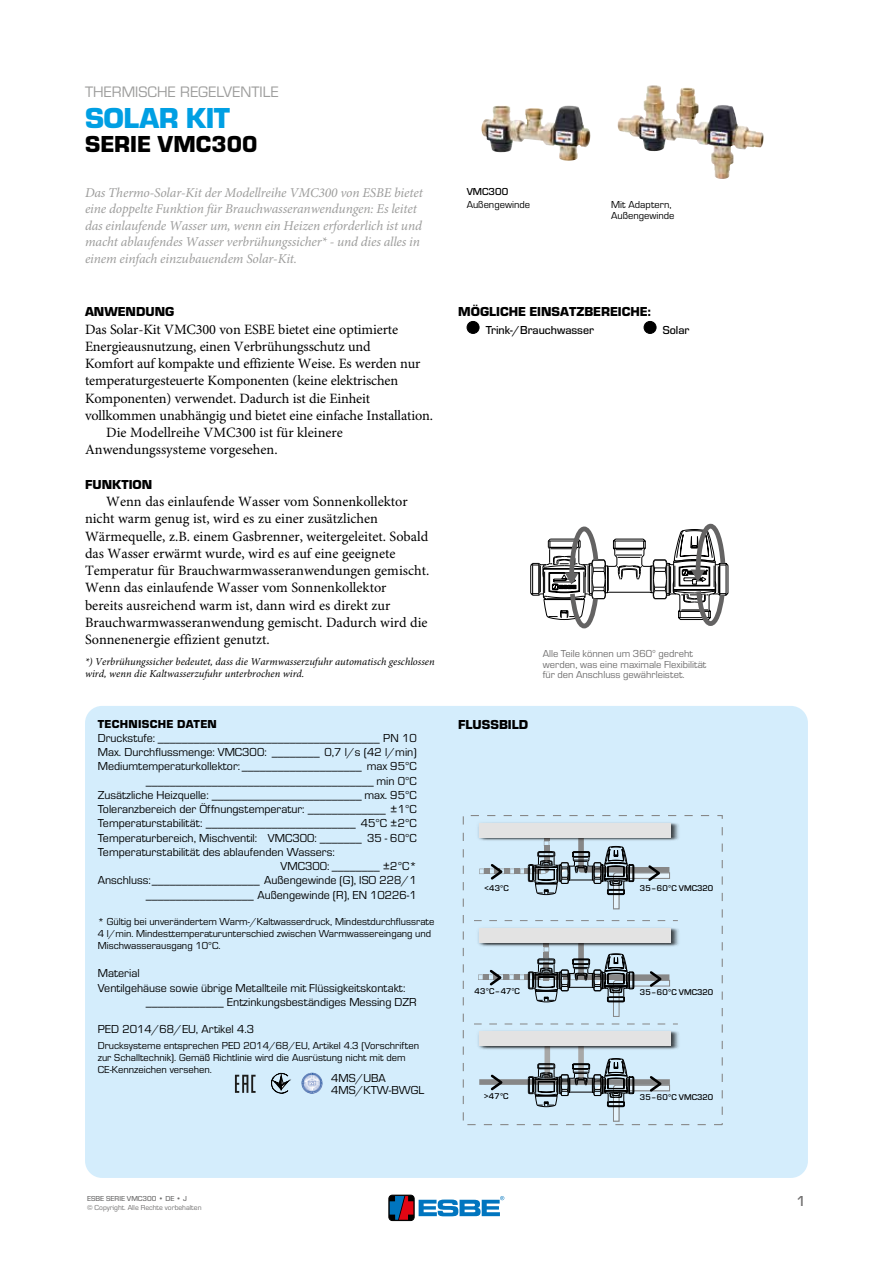
<style>
.page{position:relative;width:893px;height:1263px;background:#fff}
.page>*{position:absolute;margin:0;border:0;box-sizing:border-box;transform-origin:0 0}
.t1{font:700 30px "ESBE Eurostile";letter-spacing:-.02em;color:#009fe3}
.t2{font:700 24px "ESBE Eurostile";color:#000}
.t3{font:15.75px "ESBE Eurostile";color:#9d9d9c}
.t4{font:500 15px "ESBE Eurostile";color:#706f6f}
.t5{font:14.25px/17.2px "Minion Pro";color:#000}
.t6{font:italic 13.5px/16.5px "Minion Pro";letter-spacing:-.01em;color:#9d9d9c}
.t7{font:700 13.5px "ESBE Eurostile";color:#000}
.t8{font:12px/12px "ESBE Eurostile";color:#000}
.t9{font:500 12px "ESBE Eurostile";color:#000}
.t10{font:700 12px "ESBE Eurostile";letter-spacing:.025em;color:#000}
.t11{font:10.5px/12px "ESBE Eurostile";color:#000}
.t12{font:italic 10.5px/12px "Minion Pro";color:#000}
.t13{font:10.5px/10.5px "ESBE Eurostile";color:#706f6f}
.t14{font:500 10.5px "ESBE Eurostile";color:#000}
.t15{font:500 8.7px "ESBE Eurostile";color:#000}
.t16{font:7.5px "ESBE Eurostile";color:#706f6f}
.t17{font:500 7.5px "ESBE Eurostile";color:#706f6f}
</style>
<div class="page">
<img style="left:643px;top:85px;width:11px;height:34px">
<div style="left:85px;top:706px;width:723px;height:472px;background:#d4edfc;border-radius:17px"></div>
<svg style="left:530px;top:523px;width:198px;height:106px"></svg>
<img style="left:548px;top:105px;width:21px;height:18px">
<div style="left:544px;top:1032px;width:6px;height:47px;background:#a8a8a7"></div>
<div style="left:578px;top:1033px;width:6px;height:47px;background:#a8a8a7"></div>
<div style="left:463px;top:815px;width:260px;height:310px;border:1px dashed #878787"></div>
<svg style="left:474px;top:920px;width:204px;height:1px"></svg>
<svg style="left:474px;top:1023px;width:204px;height:1px"></svg>
<div style="left:479px;top:1079px;width:191px;height:6px;background:#878787"></div>
<svg style="left:488px;top:1074px;width:18px;height:17px"></svg>
<img style="left:676px;top:823px;width:3px;height:17px">
<img style="left:478px;top:822px;width:198px;height:18px">
<div style="left:479px;top:823px;width:192px;height:14px;background:#e3e3e3"></div>
<img style="left:676px;top:929px;width:3px;height:17px">
<img style="left:478px;top:927px;width:198px;height:19px">
<div style="left:479px;top:928px;width:192px;height:14px;background:#e3e3e3"></div>
<img style="left:676px;top:1032px;width:3px;height:17px">
<img style="left:478px;top:1030px;width:198px;height:21px">
<div style="left:479px;top:1031px;width:192px;height:15px;background:#e3e3e3"></div>
<svg style="left:479px;top:829px;width:196px;height:80px"></svg>
<svg style="left:478px;top:936px;width:197px;height:81px"></svg>
<svg style="left:528px;top:1058px;width:142px;height:64px"></svg>
<div style="left:467px;top:321px;width:12px;height:12px;background:#000;border-radius:50%"></div>
<div style="left:467px;top:321px;width:12px;height:13px;border:1px solid #000;border-radius:50%"></div>
<div style="left:644px;top:321px;width:12px;height:12px;background:#000;border-radius:50%"></div>
<div style="left:644px;top:321px;width:12px;height:13px;border:1px solid #000;border-radius:50%"></div>
<svg style="left:235px;top:1075px;width:21px;height:18px"></svg>
<svg style="left:271px;top:1073px;width:17px;height:21px"></svg>
<img style="left:301px;top:1073px;width:22px;height:21px">
<div style="left:389px;top:1195px;width:25px;height:25px;border:1px solid #000;border-radius:4px"></div>
<svg style="left:390px;top:1196px;width:23px;height:24px"></svg>
<svg style="left:419px;top:1196px;width:85px;height:20px"></svg>
<p class="t3" style="left:85px;top:83px;width:195px">THERMISCHE REGELVENTILE</p>
<h1 class="t1" style="left:85px;top:102px;width:147px">SOLAR KIT</h1>
<h2 class="t2" style="left:85px;top:131px;width:174px">SERIE VMC300</h2>
<p class="t6" style="left:85px;top:185px;width:339px">Das Thermo-Solar-Kit der Modellreihe VMC300 von ESBE bietet eine doppelte Funktion für Brauchwasseranwendungen: Es leitet das einlaufende Wasser um, wenn ein Heizen erforderlich ist und macht ablaufendes Wasser verbrühungssicher* - und dies alles in einem einfach einzubauendem Solar-Kit.</p>
<p class="t7" style="left:85px;top:304px;width:91px">ANWENDUNG</p>
<p class="t5" style="left:85px;top:321px;width:315px">Das Solar-Kit VMC300 von ESBE bietet eine optimierte</p>
<p class="t5" style="left:85px;top:338px;width:287px">Energieausnutzung, einen Verbrühungsschutz und</p>
<p class="t5" style="left:85px;top:355px;width:337px">Komfort auf kompakte und effiziente Weise. Es werden nur</p>
<p class="t5" style="left:85px;top:373px;width:315px">temperaturgesteuerte Komponenten (keine elektrischen</p>
<p class="t5" style="left:85px;top:390px;width:287px">Komponenten) verwendet. Dadurch ist die Einheit</p>
<p class="t5" style="left:85px;top:407px;width:349px">vollkommen unabhängig und bietet eine einfache Installation.</p>
<p class="t5" style="left:106px;top:424px;width:238px">Die Modellreihe VMC300 ist für kleinere</p>
<p class="t5" style="left:85px;top:442px;width:194px">Anwendungssysteme vorgesehen.</p>
<p class="t7" style="left:85px;top:477px;width:69px">FUNKTION</p>
<p class="t5" style="left:85px;top:493px;width:346px;text-indent:21px">Wenn das einlaufende Wasser vom Sonnenkollektor nicht warm genug ist, wird es zu einer zusätzlichen Wärmequelle, z.B. einem Gasbrenner, weitergeleitet. Sobald das Wasser erwärmt wurde, wird es auf eine geeignete Temperatur für Brauchwarmwasseranwendungen gemischt.<br>Wenn das einlaufende Wasser vom Sonnenkollektor<br>bereits ausreichend warm ist, dann wird es direkt zur Brauchwarmwasseranwendung gemischt. Dadurch wird die Sonnenenergie effizient genutzt.</p>
<p class="t12" style="left:85px;top:656px;width:351px">*) Verbrühungssicher bedeutet, dass die Warmwasserzufuhr automatisch geschlossen wird, wenn die Kaltwasserzufuhr unterbrochen wird.</p>
<p class="t10" style="left:98px;top:717px;width:121px">TECHNISCHE DATEN</p>
<p class="t8" style="left:98px;top:732px;width:320px">Druckstufe: _____________________________________ PN 10</p>
<p class="t8" style="left:98px;top:746px;width:320px">Max. Durchflussmenge: VMC300: ________ 0,7 l/s (42 l/min)</p>
<p class="t8" style="left:98px;top:761px;width:320px">Mediumtemperaturkollektor: ____________________ max 95°C</p>
<p class="t8" style="left:146px;top:775px;width:272px">______________________________________ min 0°C</p>
<p class="t8" style="left:98px;top:789px;width:320px">Zusätzliche Heizquelle: _________________________ max. 95°C</p>
<p class="t8" style="left:98px;top:803px;width:320px">Toleranzbereich der Öffnungstemperatur: _____________ ±1°C</p>
<p class="t8" style="left:98px;top:818px;width:320px">Temperaturstabilität: _________________________ 45°C ±2°C</p>
<p class="t8" style="left:98px;top:832px;width:320px">Temperaturbereich, Mischventil: VMC300: _______ 35 - 60°C</p>
<p class="t8" style="left:98px;top:846px;width:238px">Temperaturstabilität des ablaufenden Wassers:</p>
<p class="t8" style="left:281px;top:860px;width:138px">VMC300: ________ ±2°C*</p>
<p class="t8" style="left:98px;top:875px;width:320px">Anschluss:__________________ Außengewinde (G), ISO 228/1</p>
<p class="t8" style="left:146px;top:889px;width:272px">__________________ Außengewinde (R), EN 10226-1</p>
<p class="t11" style="left:98px;top:916px;width:338px">* Gültig bei unverändertem Warm-/Kaltwasserdruck, Mindestdurchflussrate<br>4 l/min. Mindesttemperaturunterschied zwischen Warmwassereingang und<br>Mischwasserausgang 10°C.</p>
<p class="t8" style="left:98px;top:968px;width:43px">Material</p>
<p class="t8" style="left:98px;top:982px;width:309px">Ventilgehäuse sowie übrige Metallteile mit Flüssigkeitskontakt:</p>
<p class="t8" style="left:146px;top:996px;width:272px">_____________ Entzinkungsbeständiges Messing DZR</p>
<p class="t8" style="left:98px;top:1023px;width:158px">PED 2014/68/EU, Artikel 4.3</p>
<p class="t11" style="left:98px;top:1040px;width:323px">Drucksysteme entsprechen PED 2014/68/EU, Artikel 4.3 (Vorschriften zur Schalltechnik). Gemäß Richtlinie wird die Ausrüstung nicht mit dem<br>CE-Kennzeichen versehen.</p>
<p class="t8" style="left:331px;top:1072px;width:95px">4MS/UBA<br>4MS/KTW-BWGL</p>
<p class="t14" style="left:467px;top:186px;width:43px">VMC300</p>
<p class="t11" style="left:467px;top:199px;width:65px">Außengewinde</p>
<p class="t11" style="left:611px;top:200px;width:65px;line-height:10.5px">Mit Adaptern,<br>Außengewinde</p>
<p class="t7" style="left:458px;top:304px;width:194px">MÖGLICHE EINSATZBEREICHE:</p>
<p class="t9" style="left:486px;top:323px;width:110px">Trink-/Brauchwasser</p>
<p class="t9" style="left:663px;top:323px;width:28px">Solar</p>
<p class="t13" style="left:543px;top:649px;width:165px">Alle Teile können um 360° gedreht werden, was eine maximale Flexibilität für den Anschluss gewährleistet.</p>
<p class="t7" style="left:458px;top:717px;width:72px">FLUSSBILD</p>
<p class="t15" style="left:485px;top:883px;width:26px">&lt;43°C</p>
<p class="t15" style="left:640px;top:883px;width:75px">35–60°C VMC320</p>
<p class="t15" style="left:475px;top:986px;width:47px">43°C–47°C</p>
<p class="t15" style="left:484px;top:1091px;width:26px">&gt;47°C</p>
<p class="t15" style="left:640px;top:987px;width:75px">35–60°C VMC320</p>
<p class="t15" style="left:640px;top:1092px;width:75px">35–60°C VMC320</p>
<p class="t17" style="left:87px;top:1194px;width:101px">ESBE SERIE VMC300 • DE • J</p>
<p class="t16" style="left:87px;top:1203px;width:116px">© Copyright. Alle Rechte vorbehalten</p>
<p class="t4" style="left:796px;top:1193px;width:11px">1</p>
</div>
